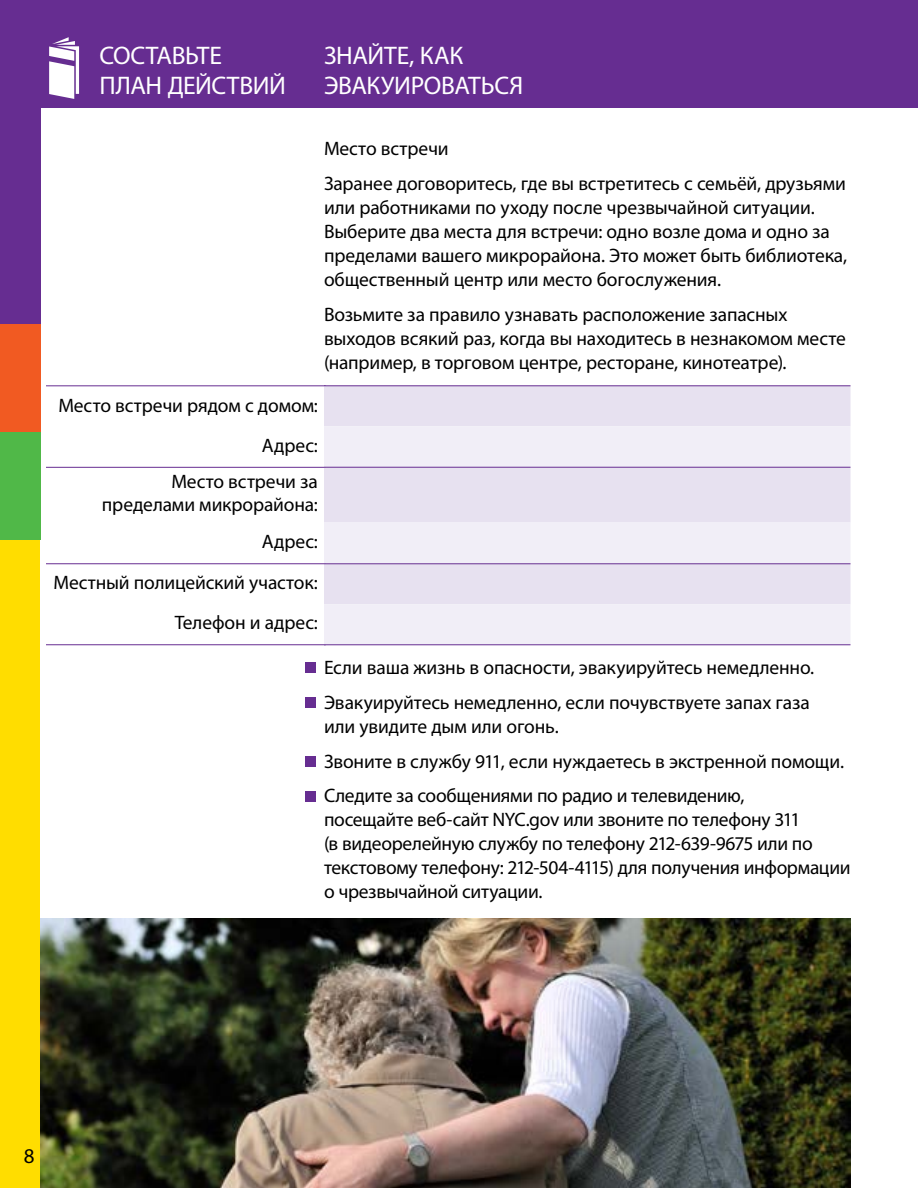
<style>
.page{position:relative;width:918px;height:1188px;background:#fff}
.page>*{position:absolute;margin:0;border:0;box-sizing:border-box;transform-origin:0 0}
.t1{font:25.5px/30px "Myriad Pro";letter-spacing:-.015em;color:#fff}
.t2{font:21px "Myriad Pro";color:#000}
.t3{font:19.5px/24px "Myriad Pro";letter-spacing:-.01em;color:#000}
</style>
<div class="page">
<div style="left:0;top:0;width:40px;height:1188px;background:#fd0"></div>
<hr style="left:46px;top:385px;width:280px;height:1px;background:#662d91">
<hr style="left:46px;top:467px;width:280px;height:1px;background:#662d91">
<hr style="left:46px;top:563px;width:280px;height:1px;background:#662d91">
<hr style="left:46px;top:644px;width:280px;height:1px;background:#662d91">
<div style="left:324px;top:386px;width:526px;height:40px;background:#e7e1f0"></div>
<svg style="left:324px;top:426px;width:526px;height:218px;background:#ece7f3"></svg>
<hr style="left:324px;top:385px;width:526px;height:1px;background:#662d91">
<hr style="left:324px;top:467px;width:526px;height:1px;background:#662d91">
<hr style="left:324px;top:563px;width:526px;height:1px;background:#662d91">
<hr style="left:324px;top:644px;width:526px;height:1px;background:#662d91">
<div style="left:0;top:0;width:918px;height:108px;background:#662d91"></div>
<div style="left:0;top:0;width:40px;height:324px;background:#662d91"></div>
<div style="left:0;top:432px;width:40px;height:108px;background:#50b848"></div>
<div style="left:0;top:324px;width:40px;height:108px;background:#f15a22"></div>
<img style="left:40px;top:918px;width:810px;height:270px">
<svg style="left:49px;top:37px;width:30px;height:62px"></svg>
<div style="left:305px;top:662px;width:11px;height:11px;background:#662d91"></div>
<div style="left:305px;top:697px;width:11px;height:11px;background:#662d91"></div>
<div style="left:305px;top:756px;width:11px;height:11px;background:#662d91"></div>
<div style="left:305px;top:791px;width:11px;height:11px;background:#662d91"></div>
<h1 class="t1" style="left:99px;top:40px;width:188px">СОСТАВЬТЕ<br>ПЛАН ДЕЙСТВИЙ</h1>
<h1 class="t1" style="left:324px;top:40px;width:201px">ЗНАЙТЕ, КАК<br>ЭВАКУИРОВАТЬСЯ</h1>
<p class="t3" style="left:324px;top:131px;width:524px;line-height:34.8px">Место встречи<br>Заранее договоритесь, где вы встретитесь с семьёй, друзьями</p>
<p class="t3" style="left:324px;top:195px;width:525px">или работниками по уходу после чрезвычайной ситуации.<br>Выберите два места для встречи: одно возле дома и одно за пределами вашего микрорайона. Это может быть библиотека, общественный центр или место богослужения.</p>
<p class="t3" style="left:324px;top:302px;width:524px">Возьмите за правило узнавать расположение запасных выходов всякий раз, когда вы находитесь в незнакомом месте (например, в торговом центре, ресторане, кинотеатре).</p>
<p class="t3" style="left:58px;top:386px;width:261px;line-height:39.5px;text-align:right">Место встречи рядом с домом:<br>Адрес:</p>
<p class="t3" style="left:102px;top:470px;width:218px;line-height:22.5px;text-align:right">Место встречи за пределами микрорайона:</p>
<p class="t3" style="left:54px;top:521px;width:266px;line-height:40.7px;text-align:right">Адрес:<br>Местный полицейский участок:<br>Телефон и адрес:</p>
<p class="t3" style="left:324px;top:650px;width:492px;line-height:34.8px">Если ваша жизнь в опасности, эвакуируйтесь немедленно.<br>Эвакуируйтесь немедленно, если почувствуете запах газа</p>
<p class="t3" style="left:324px;top:709px;width:522px;line-height:34.8px">или увидите дым или огонь.<br>Звоните в службу 911, если нуждаетесь в экстренной помощи.<br>Следите за сообщениями по радио и телевидению,</p>
<p class="t3" style="left:324px;top:808px;width:528px">посещайте веб-сайт NYC.gov или звоните по телефону 311<br>(в видеорелейную службу по телефону 212-639-9675 или по текстовому телефону: 212-504-4115) для получения информации о чрезвычайной ситуации.</p>
<p class="t2" style="left:24px;top:1143px;width:12px">8</p>
</div>
